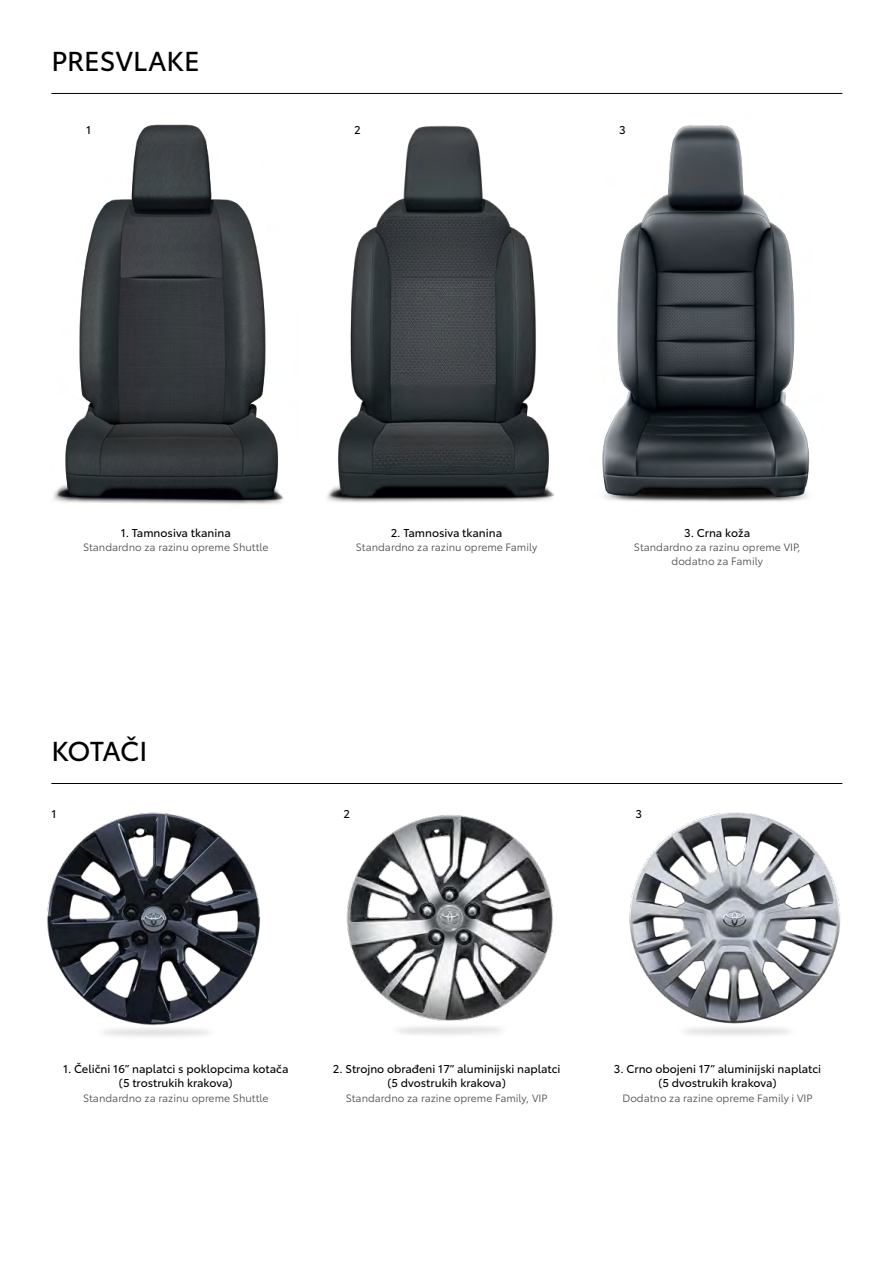
<style>
.page{position:relative;width:893px;height:1263px;background:#fff}
.page>*{position:absolute;margin:0;border:0;box-sizing:border-box;transform-origin:0 0}
.t1{font:27px "Toyota Type";letter-spacing:-.005em;color:#000}
.t2{font:11.25px/14.4px "Toyota Type";color:#000;text-align:center}
.t3{font:11.1px "Toyota Type";color:#000}
.t4{font:10.5px/14.4px "Toyota Type";color:#4d4d4f;text-align:center}
</style>
<div class="page">
<hr style="left:51px;top:93px;width:791px;height:1px;background:#000">
<hr style="left:51px;top:783px;width:791px;height:1px;background:#000">
<img style="left:629px;top:812px;width:212px;height:224px">
<img style="left:346px;top:815px;width:207px;height:206px">
<img style="left:47px;top:812px;width:213px;height:225px">
<img style="left:327px;top:125px;width:227px;height:378px">
<img style="left:54px;top:124px;width:230px;height:380px">
<img style="left:602px;top:125px;width:208px;height:377px">
<h1 class="t1" style="left:51px;top:41px;width:150px">PRESVLAKE</h1>
<p class="t3" style="left:86px;top:122px;width:7px">1</p>
<p class="t3" style="left:354px;top:122px;width:8px">2</p>
<p class="t3" style="left:619px;top:122px;width:8px">3</p>
<p class="t2" style="left:121px;top:524px;width:112px">1. Tamnosiva tkanina</p>
<p class="t4" style="left:83px;top:539px;width:187px">Standardno za razinu opreme Shuttle</p>
<h1 class="t1" style="left:51px;top:731px;width:97px">KOTAČI</h1>
<p class="t2" style="left:391px;top:524px;width:113px">2. Tamnosiva tkanina</p>
<p class="t4" style="left:356px;top:539px;width:183px">Standardno za razinu opreme Family</p>
<p class="t2" style="left:684px;top:524px;width:67px">3. Crna koža</p>
<p class="t4" style="left:634px;top:539px;width:168px">Standardno za razinu opreme VIP, dodatno za Family</p>
<p class="t2" style="left:51px;top:805px;width:7px">1</p>
<p class="t2" style="left:343px;top:805px;width:8px">2</p>
<p class="t2" style="left:635px;top:805px;width:8px">3</p>
<p class="t2" style="left:63px;top:1061px;width:227px">1. Čelični 16” naplatci s poklopcima kotača (5 trostrukih krakova)</p>
<p class="t4" style="left:83px;top:1090px;width:187px">Standardno za razinu opreme Shuttle</p>
<p class="t2" style="left:333px;top:1061px;width:229px">2. Strojno obrađeni 17” aluminijski naplatci (5 dvostrukih krakova)</p>
<p class="t4" style="left:346px;top:1090px;width:203px">Standardno za razine opreme Family, VIP</p>
<p class="t2" style="left:614px;top:1061px;width:209px">3. Crno obojeni 17” aluminijski naplatci (5 dvostrukih krakova)</p>
<p class="t4" style="left:622px;top:1090px;width:192px">Dodatno za razine opreme Family i VIP</p>
</div>
